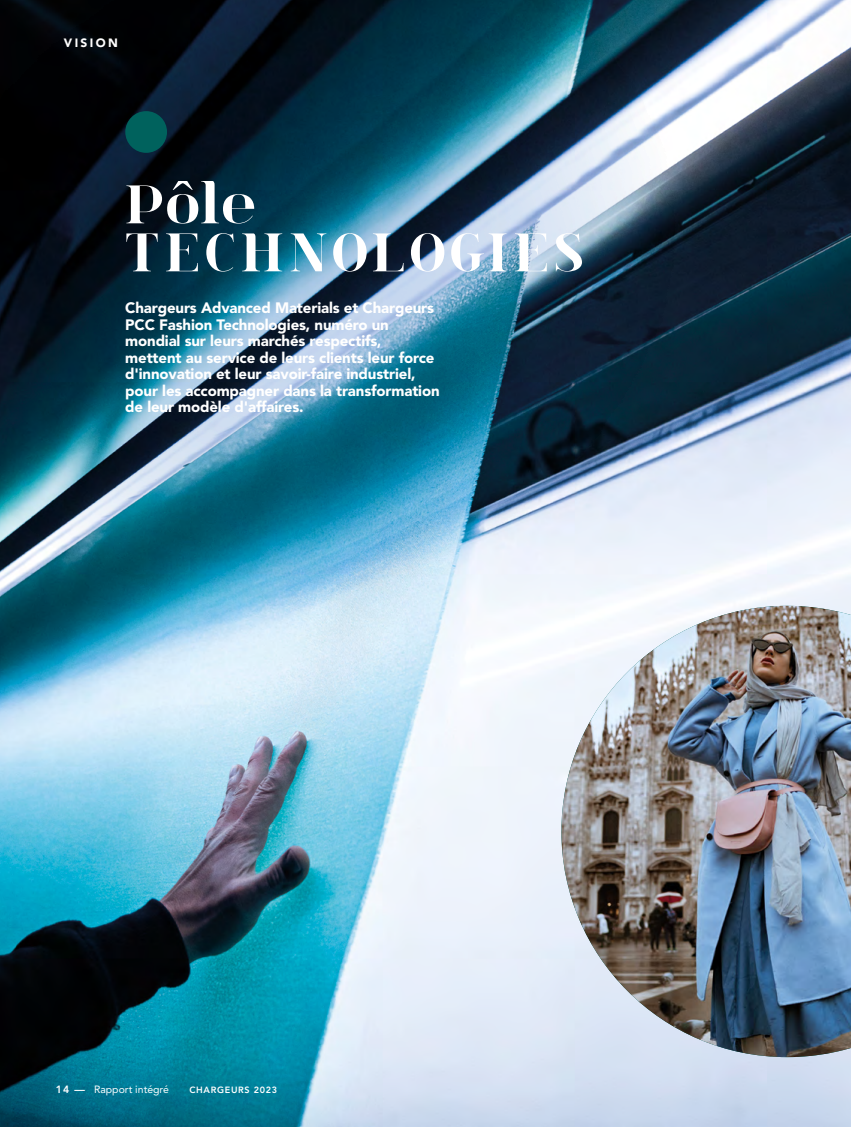
<style>
.page{position:relative;width:851px;height:1127px;background:#fff}
.page>*{position:absolute;margin:0;border:0;box-sizing:border-box;transform-origin:0 0}
.t1{font:700 57px/48px "spinwerad";letter-spacing:.09em;color:#fff}
.t2{font:900 15px/16.5px "Avenir LT Std";letter-spacing:-.01em;color:#fff}
.t3{font:900 12px "Avenir LT Std";letter-spacing:.2em;color:#fff}
.t4{font:10.5px "Avenir LT Std";color:#fff}
.t5{font:800 10.5px "Avenir LT Std";color:#fff}
.t6{font:800 9px "Avenir LT Std";letter-spacing:.075em;color:#fff}
</style>
<div class="page">
<img style="left:0;top:0;width:850px;height:1127px">
<img style="left:0;top:0;width:726px;height:652px">
<div style="left:125px;top:111px;width:42px;height:42px;background:#00625d;border-radius:50%"></div>
<img style="left:561px;top:606px;width:289px;height:451px">
<p class="t3" style="left:64px;top:36px;width:56px">VISION</p>
<p class="t1" style="left:125px;top:178px;width:459px">Pôle<br>TECHNOLOGIES</p>
<p class="t2" style="left:125px;top:300px;width:316px">Chargeurs Advanced Materials et Chargeurs PCC Fashion Technologies, numéro un mondial sur leurs marchés respectifs, mettent au service de leurs clients leur force d'innovation et leur savoir-faire industriel, pour les accompagner dans la transformation de leur modèle d'affaires.</p>
<p class="t5" style="left:56px;top:1083px;width:31px">14 —</p>
<p class="t4" style="left:94px;top:1083px;width:76px">Rapport intégré</p>
<p class="t6" style="left:189px;top:1084px;width:89px">CHARGEURS 2023</p>
</div>
